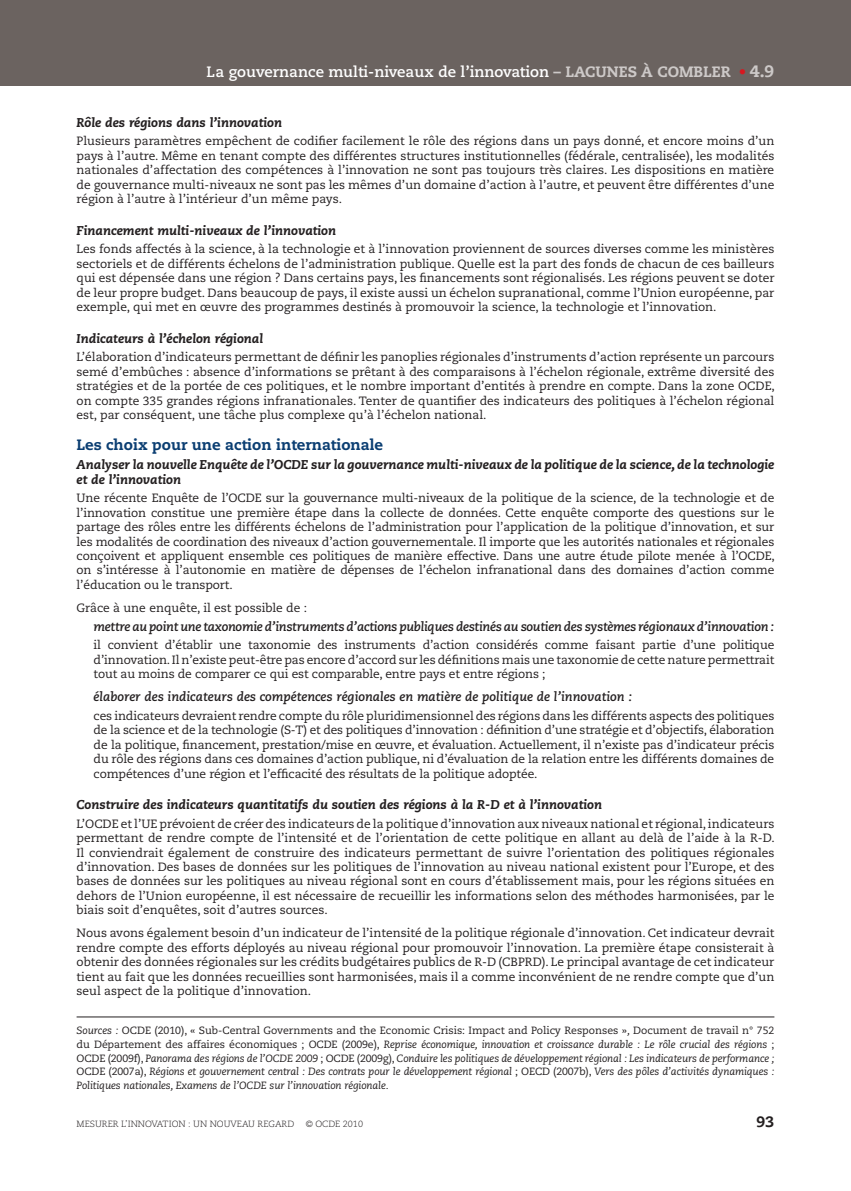
<style>
.page{position:relative;width:851px;height:1191px;background:#fff}
.page>*{position:absolute;margin:0;border:0;box-sizing:border-box;transform-origin:0 0}
.t1{font:700 15px "Caecilia LT Std";color:#fff}
.t2{font:800 15px "Caecilia LT Std";color:#0b3e72}
.t3{font:800 15px "Caecilia LT Std";color:#231f20}
.t4{font:italic 800 12.75px/14.4px "Caecilia LT Std";color:#231f20}
.t5{font:italic 700 12.75px "Caecilia LT Std";letter-spacing:-.02em;color:#231f20}
.t6{font:italic 700 12.75px "Caecilia LT Std";color:#231f20}
.t7{font:12px/14.4px "Caecilia LT Std";color:#231f20;text-align:justify}
.t8{font:italic 10.5px/13.6px "Caecilia LT Std";letter-spacing:-.01em;color:#231f20;text-align:justify}
.t9{font:300 9px "Caecilia LT Std";color:#231f20}
.s1{font-weight:800;color:#cdc9c8}
.s2{font-weight:800;color:#d7171f}
.s3{font-weight:800;font-size:16.5px;color:#cdc9c8}
.s4{font-style:normal}
</style>
<div class="page">
<div style="left:0;top:0;width:21px;height:85px;background:#6b6360"></div>
<div style="left:21px;top:0;width:829px;height:85px;background:#6b6360"></div>
<hr style="left:77px;top:1016px;width:697px;height:1px;background:#231f20">
<p class="t1" style="left:206px;top:63px;width:569px">La gouvernance multi-niveaux de l’innovation <span class="s1">– Lacunes à combler</span> <span class="s2">•</span> <span class="s3">4.9</span></p>
<p class="t4" style="left:77px;top:115px;width:207px">Rôle des régions dans l’innovation</p>
<p class="t7" style="left:77px;top:134px;width:699px">Plusieurs paramètres empêchent de codifier facilement le rôle des régions dans un pays donné, et encore moins d’un pays à l’autre. Même en tenant compte des différentes structures institutionnelles (fédérale, centralisée), les modalités nationales d’affectation des compétences à l’innovation ne sont pas toujours très claires. Les dispositions en matière de gouvernance multi-niveaux ne sont pas les mêmes d’un domaine d’action à l’autre, et peuvent être différentes d’une région à l’autre à l’intérieur d’un même pays.</p>
<p class="t4" style="left:77px;top:223px;width:261px">Financement multi-niveaux de l’innovation</p>
<p class="t7" style="left:77px;top:242px;width:699px">Les fonds affectés à la science, à la technologie et à l’innovation proviennent de sources diverses comme les ministères sectoriels et de différents échelons de l’administration publique. Quelle est la part des fonds de chacun de ces bailleurs qui est dépensée dans une région ? Dans certains pays, les financements sont régionalisés. Les régions peuvent se doter de leur propre budget. Dans beaucoup de pays, il existe aussi un échelon supranational, comme l’Union européenne, par exemple, qui met en œuvre des programmes destinés à promouvoir la science, la technologie et l’innovation.</p>
<p class="t4" style="left:77px;top:331px;width:188px">Indicateurs à l’échelon régional</p>
<p class="t7" style="left:77px;top:350px;width:699px">L’élaboration d’indicateurs permettant de définir les panoplies régionales d’instruments d’action représente un parcours semé d’embûches : absence d’informations se prêtant à des comparaisons à l’échelon régionale, extrême diversité des stratégies et de la portée de ces politiques, et le nombre important d’entités à prendre en compte. Dans la zone OCDE, on compte 335 grandes régions infranationales. Tenter de quantifier des indicateurs des politiques à l’échelon régional est, par conséquent, une tâche plus complexe qu’à l’échelon national.</p>
<p class="t2" style="left:77px;top:436px;width:308px">Les choix pour une action internationale</p>
<p class="t4" style="left:77px;top:458px;width:699px">Analyser la nouvelle Enquête de l’OCDE sur la gouvernance multi-niveaux de la politique de la science, de la technologie et de l’innovation</p>
<p class="t7" style="left:77px;top:491px;width:699px">Une récente Enquête de l’OCDE sur la gouvernance multi-niveaux de la politique de la science, de la technologie et de l’innovation constitue une première étape dans la collecte de données. Cette enquête comporte des questions sur le partage des rôles entre les différents échelons de l’administration pour l’application de la politique d’innovation, et sur les modalités de coordination des niveaux d’action gouvernementale. Il importe que les autorités nationales et régionales conçoivent et appliquent ensemble ces politiques de manière effective. Dans une autre étude pilote menée à l’OCDE, on s’intéresse à l’autonomie en matière de dépenses de l’échelon infranational dans des domaines d’action comme l’éducation ou le transport.</p>
<p class="t7" style="left:77px;top:601px;width:232px">Grâce à une enquête, il est possible de :</p>
<p class="t5" style="left:94px;top:618px;width:682px">mettre au point une taxonomie d’instruments d’actions publiques destinés au soutien des systèmes régionaux d’innovation :</p>
<p class="t7" style="left:94px;top:638px;width:682px">il convient d’établir une taxonomie des instruments d’action considérés comme faisant partie d’une politique d’innovation. Il n’existe peut-être pas encore d’accord sur les définitions mais une taxonomie de cette nature permettrait tout au moins de comparer ce qui est comparable, entre pays et entre régions ;</p>
<p class="t6" style="left:94px;top:689px;width:540px">élaborer des indicateurs des compétences régionales en matière de politique de l’innovation :</p>
<p class="t7" style="left:94px;top:708px;width:682px">ces indicateurs devraient rendre compte du rôle pluridimensionnel des régions dans les différents aspects des politiques de la science et de la technologie (S-T) et des politiques d’innovation : définition d’une stratégie et d’objectifs, élaboration de la politique, financement, prestation/mise en œuvre, et évaluation. Actuellement, il n’existe pas d’indicateur précis du rôle des régions dans ces domaines d’action publique, ni d’évaluation de la relation entre les différents domaines de compétences d’une région et l’efficacité des résultats de la politique adoptée.</p>
<p class="t4" style="left:77px;top:797px;width:527px">Construire des indicateurs quantitatifs du soutien des régions à la R-D et à l’innovation</p>
<p class="t7" style="left:77px;top:816px;width:699px">L’OCDE et l’UE prévoient de créer des indicateurs de la politique d’innovation aux niveaux national et régional, indicateurs permettant de rendre compte de l’intensité et de l’orientation de cette politique en allant au delà de l’aide à la R-D.<br>Il conviendrait également de construire des indicateurs permettant de suivre l’orientation des politiques régionales d’innovation. Des bases de données sur les politiques de l’innovation au niveau national existent pour l’Europe, et des bases de données sur les politiques au niveau régional sont en cours d’établissement mais, pour les régions situées en dehors de l’Union européenne, il est nécessaire de recueillir les informations selon des méthodes harmonisées, par le biais soit d’enquêtes, soit d’autres sources.</p>
<p class="t7" style="left:77px;top:926px;width:699px">Nous avons également besoin d’un indicateur de l’intensité de la politique régionale d’innovation. Cet indicateur devrait rendre compte des efforts déployés au niveau régional pour promouvoir l’innovation. La première étape consisterait à obtenir des données régionales sur les crédits budgétaires publics de R-D (CBPRD). Le principal avantage de cet indicateur tient au fait que les données recueillies sont harmonisées, mais il a comme inconvénient de ne rendre compte que d’un seul aspect de la politique d’innovation.</p>
<p class="t8" style="left:77px;top:1024px;width:699px">Sources : <span class="s4">OCDE (2010), « Sub-Central Governments and the Economic Crisis: Impact and Policy Responses »</span>, <span class="s4">Document de travail n° 752 du Département des affaires économiques ; OCDE (2009e),</span> Reprise économique, innovation et croissance durable : Le rôle crucial des régions <span class="s4">; OCDE (2009f),</span> Panorama des régions de l’OCDE 2009 <span class="s4">; OCDE (2009g),</span> Conduire les politiques de développement régional : Les indicateurs de performance ; <span class="s4">OCDE (2007a),</span> Régions et gouvernement central : Des contrats pour le développement régional <span class="s4">; OECD (2007b),</span> Vers des pôles d’activités dynamiques :<br>Politiques nationales, Examens de l’OCDE sur l’innovation régionale.</p>
<p class="t9" style="left:77px;top:1119px;width:219px">MESURER L’INNOVATION : UN NOUVEAU REGARD</p>
<p class="t9" style="left:306px;top:1119px;width:59px">© OCDE 2010</p>
<p class="t3" style="left:756px;top:1112px;width:19px">93</p>
</div>
